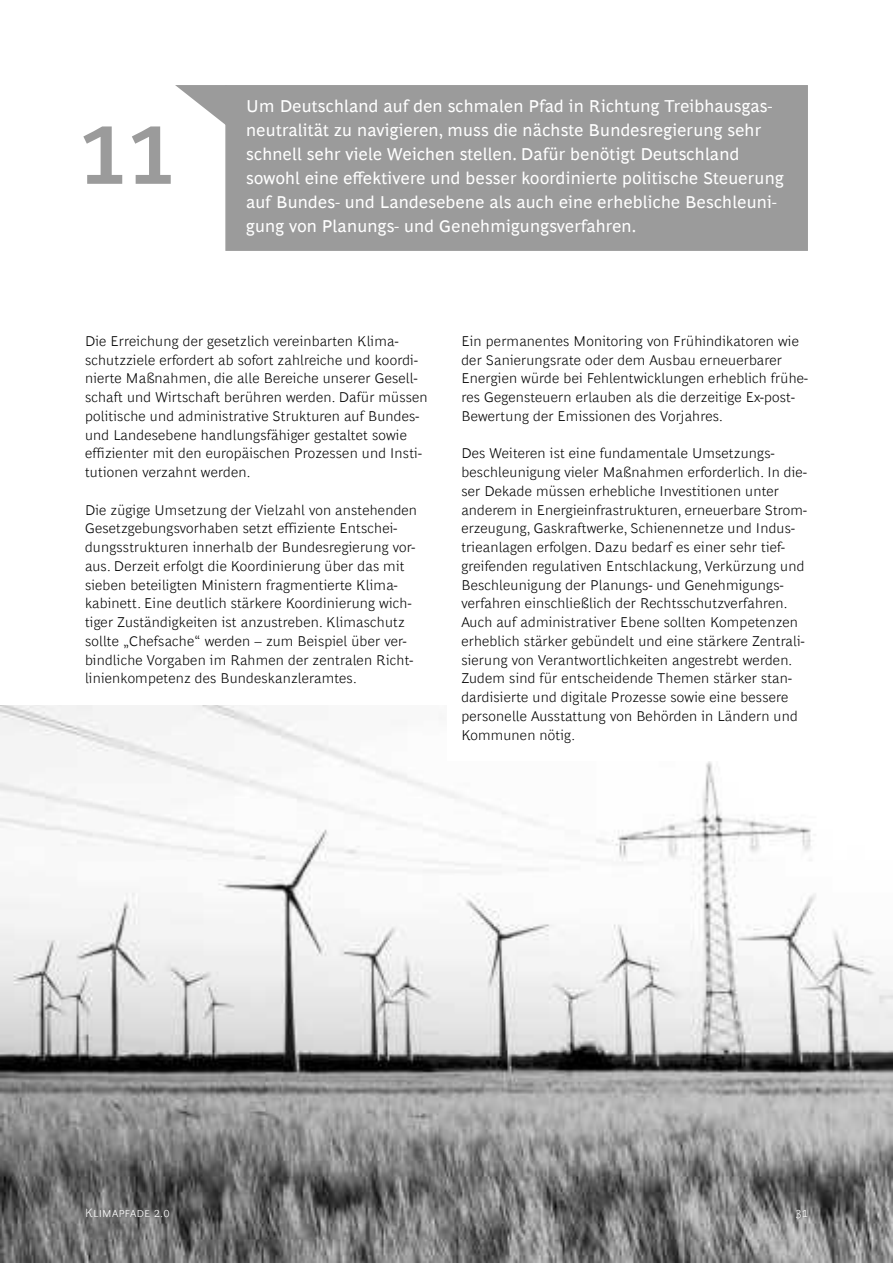
<style>
.page{position:relative;width:893px;height:1263px;background:#fff}
.page>*{position:absolute;margin:0;border:0;box-sizing:border-box;transform-origin:0 0}
.t1{font:700 87px "Henderson BCG Mod";color:#9b9b9b}
.t2{font:17.25px/24px "Henderson BCG Sans";letter-spacing:.015em;color:#fff}
.t3{font:300 14.25px/18.8px "Henderson BCG Sans";letter-spacing:.015em;color:#000}
.t4{font:300 12px "Henderson BCG Sans";letter-spacing:.01em;color:#fff}
</style>
<div class="page">
<img style="left:0;top:706px;width:893px;height:557px">
<div style="left:447px;top:661px;width:446px;height:100px;background:#fff"></div>
<div style="left:225px;top:85px;width:583px;height:166px;background:#9b9b9b"></div>
<svg style="left:175px;top:85px;width:51px;height:40px"></svg>
<h1 class="t1" style="left:79px;top:103px;width:98px">11</h1>
<p class="t2" style="left:246px;top:92px;width:539px">Um Deutschland auf den schmalen Pfad in Richtung Treibhausgas&shy;neutralität zu navigieren, muss die nächste Bundesregierung sehr schnell sehr viele Weichen stellen. Dafür benötigt Deutschland sowohl eine effektivere und besser koordinierte politische Steuerung auf Bundes- und Landesebene als auch eine erhebliche Beschleuni&shy;gung von Planungs- und Genehmigungsverfahren.</p>
<p class="t3" style="left:85px;top:332px;width:344px">Die Erreichung der gesetzlich vereinbarten Klima&shy;schutzziele erfordert ab sofort zahlreiche und koordi&shy;nierte Maßnahmen, die alle Bereiche unserer Gesell&shy;schaft und Wirtschaft berühren werden. Dafür müssen politische und administrative Strukturen auf Bundes&shy;und Landesebene handlungsfähiger gestaltet sowie effizienter mit den europäischen Prozessen und Insti&shy;tutionen verzahnt werden.</p>
<p class="t3" style="left:85px;top:500px;width:334px">Die zügige Umsetzung der Vielzahl von anstehenden Gesetzgebungsvorhaben setzt effiziente Entschei&shy;dungsstrukturen innerhalb der Bundesregierung vor&shy;aus. Derzeit erfolgt die Koordinierung über das mit sieben beteiligten Ministern fragmentierte Klima&shy;kabinett. Eine deutlich stärkere Koordinierung wich&shy;tiger Zuständigkeiten ist anzustreben. Klimaschutz sollte „Chefsache“ werden – zum Beispiel über ver&shy;bindliche Vorgaben im Rahmen der zentralen Richt&shy;linienkompetenz des Bundeskanzleramtes.</p>
<p class="t3" style="left:461px;top:332px;width:348px">Ein permanentes Monitoring von Frühindikatoren wie der Sanierungsrate oder dem Ausbau erneuerbarer Energien würde bei Fehlentwicklungen erheblich frühe&shy;res Gegensteuern erlauben als die derzeitige Ex-post-Bewertung der Emissionen des Vorjahres.</p>
<p class="t3" style="left:461px;top:444px;width:347px">Des Weiteren ist eine fundamentale Umsetzungs&shy;beschleunigung vieler Maßnahmen erforderlich. In die&shy;ser Dekade müssen erhebliche Investitionen unter anderem in Energieinfrastrukturen, erneuerbare Strom&shy;erzeugung, Gaskraftwerke, Schienennetze und Indus&shy;trieanlagen erfolgen. Dazu bedarf es einer sehr tief&shy;greifenden regulativen Entschlackung, Verkürzung und Beschleunigung der Planungs- und Genehmigungs&shy;verfahren einschließlich der Rechtsschutzverfahren.<br>Auch auf administrativer Ebene sollten Kompetenzen erheblich stärker gebündelt und eine stärkere Zentrali&shy;sierung von Verantwortlichkeiten angestrebt werden.<br>Zudem sind für entscheidende Themen stärker stan&shy;dardisierte und digitale Prozesse sowie eine bessere personelle Ausstattung von Behörden in Ländern und Kommunen nötig.</p>
<p class="t4" style="left:85px;top:1203px;width:86px">Klimapfade 2.0</p>
<p class="t4" style="left:795px;top:1203px;width:14px">31</p>
</div>
